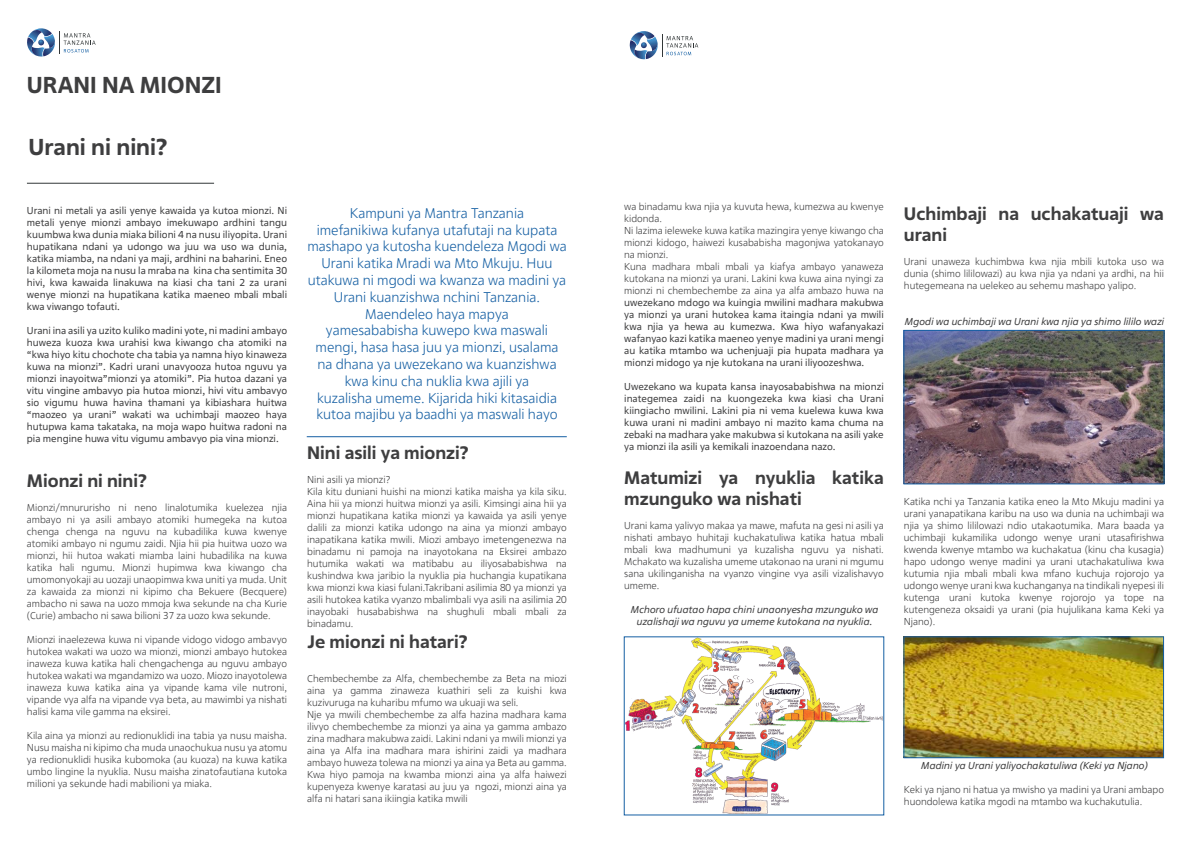
<style>
.page{position:relative;width:1191px;height:842px;background:#fff}
.page>*{position:absolute;margin:0;border:0;box-sizing:border-box;transform-origin:0 0}
.t1{font:700 23px "Rosatom";color:#3e3e3f}
.t2{font:700 18px/21.6px "Rosatom";color:#3e3e3f}
.t3{font:300 14px/16.8px "Rosatom";color:#155fa3;text-align:center}
.t4{font:300 10px/12px "Rosatom";color:#3e3e3f;text-align:justify}
.t5{font:10px/12px "Rosatom";color:#3e3e3f;text-align:justify}
.t6{font:italic 10px/12px "Rosatom";color:#3e3e3f;text-align:center}
</style>
<div class="page">
<svg style="left:27px;top:28px;width:69px;height:29px"></svg>
<hr style="left:307px;top:436px;width:260px;height:1px;background:#155fa3">
<hr style="left:27px;top:183px;width:187px;height:1px;background:#323738">
<img style="left:905px;top:332px;width:257px;height:150px">
<div style="left:903px;top:330px;width:261px;height:154px;border:1px solid #155fa3"></div>
<img style="left:626px;top:639px;width:256px;height:174px">
<img style="left:905px;top:639px;width:256px;height:117px">
<div style="left:903px;top:637px;width:260px;height:121px;border:1px solid #155fa3"></div>
<svg style="left:629px;top:31px;width:69px;height:29px"></svg>
<h1 class="t1" style="left:27px;top:70px;width:196px">URANI NA MIONZI</h1>
<h1 class="t1" style="left:29px;top:132px;width:140px">Urani ni nini?</h1>
<p class="t5" style="left:27px;top:204px;width:262px">Urani ni metali ya asili yenye kawaida ya kutoa mionzi. Ni metali yenye mionzi ambayo imekuwapo ardhini tangu kuumbwa kwa dunia miaka bilioni 4 na nusu iliyopita. Urani hupatikana ndani ya udongo wa juu wa uso wa dunia, katika miamba, na ndani ya maji, ardhini na baharini. Eneo la kilometa moja na nusu la mraba na kina cha sentimita 30 hivi, kwa kawaida linakuwa na kiasi cha tani 2 za urani wenye mionzi na hupatikana katika maeneo mbali mbali kwa viwango tofauti.</p>
<p class="t5" style="left:27px;top:324px;width:262px">Urani ina asili ya uzito kuliko madini yote, ni madini ambayo huweza kuoza kwa urahisi kwa kiwango cha atomiki na “kwa hiyo kitu chochote cha tabia ya namna hiyo kinaweza kuwa na mionzi”. Kadri urani unavyooza hutoa nguvu ya mionzi inayoitwa”mionzi ya atomiki”. Pia hutoa dazani ya vitu vingine ambavyo pia hutoa mionzi, hivi vitu ambavyo sio vigumu huwa havina thamani ya kibiashara huitwa “maozeo ya urani” wakati wa uchimbaji maozeo haya hutupwa kama takataka, na moja wapo huitwa radoni na pia mengine huwa vitu vigumu ambavyo pia vina mionzi.</p>
<h2 class="t2" style="left:27px;top:470px;width:122px">Mionzi ni nini?</h2>
<p class="t4" style="left:27px;top:502px;width:262px">Mionzi/mnururisho ni neno linalotumika kuelezea njia ambayo ni ya asili ambayo atomiki humegeka na kutoa chenga chenga na nguvu na kubadilika kuwa kwenye atomiki ambayo ni ngumu zaidi. Njia hii pia huitwa uozo wa mionzi, hii hutoa wakati miamba laini hubadilika na kuwa katika hali ngumu. Mionzi hupimwa kwa kiwango cha umomonyokaji au uozaji unaopimwa kwa uniti ya muda. Unit za kawaida za mionzi ni kipimo cha Bekuere (Becquere) ambacho ni sawa na uozo mmoja kwa sekunde na cha Kurie (Curie) ambacho ni sawa bilioni 37 za uozo kwa sekunde.</p>
<p class="t4" style="left:27px;top:634px;width:262px">Mionzi inaelezewa kuwa ni vipande vidogo vidogo ambavyo hutokea wakati wa uozo wa mionzi, mionzi ambayo hutokea inaweza kuwa katika hali chengachenga au nguvu ambayo hutokea wakati wa mgandamizo wa uozo. Miozo inayotolewa inaweza kuwa katika aina ya vipande kama vile nutroni, vipande vya alfa na vipande vya beta, au mawimbi ya nishati halisi kama vile gamma na eksirei.</p>
<p class="t4" style="left:27px;top:730px;width:262px">Kila aina ya mionzi au redionuklidi ina tabia ya nusu maisha.<br>Nusu maisha ni kipimo cha muda unaochukua nusu ya atomu ya redionuklidi husika kubomoka (au kuoza) na kuwa katika umbo lingine la nyuklia. Nusu maisha zinatofautiana kutoka milioni ya sekunde hadi mabilioni ya miaka.</p>
<p class="t3" style="left:307px;top:205px;width:261px">Kampuni ya Mantra Tanzania<br>imefanikiwa kufanya utafutaji na kupata mashapo ya kutosha kuendeleza Mgodi wa Urani katika Mradi wa Mto Mkuju. Huu utakuwa ni mgodi wa kwanza wa madini ya Urani kuanzishwa nchini Tanzania.<br>Maendeleo haya mapya<br>yamesababisha kuwepo kwa maswali mengi, hasa hasa juu ya mionzi, usalama na dhana ya uwezekano wa kuanzishwa kwa kinu cha nuklia kwa ajili ya<br>kuzalisha umeme. Kijarida hiki kitasaidia kutoa majibu ya baadhi ya maswali hayo</p>
<h2 class="t2" style="left:307px;top:441px;width:163px">Nini asili ya mionzi?</h2>
<p class="t4" style="left:307px;top:473px;width:261px;text-align:left">Nini asili ya mionzi?<br>Kila kitu duniani huishi na mionzi katika maisha ya kila siku.<br>Aina hii ya mionzi huitwa mionzi ya asili. Kimsingi aina hii ya mionzi hupatikana katika mionzi ya kawaida ya asili yenye dalili za mionzi katika udongo na aina ya mionzi ambayo inapatikana katika mwili. Miozi ambayo imetengenezwa na binadamu ni pamoja na inayotokana na Eksirei ambazo hutumika wakati wa matibabu au iliyosababishwa na kushindwa kwa jaribio la nyuklia pia huchangia kupatikana kwa mionzi kwa kiasi fulani.Takribani asilimia 80 ya mionzi ya asili hutokea katika vyanzo mbalimbali vya asili na asilimia 20 inayobaki husababishwa na shughuli mbali mbali za binadamu.</p>
<h2 class="t2" style="left:307px;top:631px;width:162px">Je mionzi ni hatari?</h2>
<p class="t4" style="left:307px;top:672px;width:261px;text-align:left">Chembechembe za Alfa, chembechembe za Beta na miozi aina ya gamma zinaweza kuathiri seli za kuishi kwa kuzivuruga na kuharibu mfumo wa ukuaji wa seli.<br>Nje ya mwili chembechembe za alfa hazina madhara kama ilivyo chembechembe za mionzi ya aina ya gamma ambazo zina madhara makubwa zaidi. Lakini ndani ya mwili mionzi ya aina ya Alfa ina madhara mara ishirini zaidi ya madhara ambayo huweza tolewa na mionzi ya aina ya Beta au gamma.<br>Kwa hiyo pamoja na kwamba mionzi aina ya alfa haiwezi kupenyeza kwenye karatasi au juu ya ngozi, mionzi aina ya alfa ni hatari sana ikiingia katika mwili</p>
<p class="t4" style="left:624px;top:201px;width:261px;text-align:left">wa binadamu kwa njia ya kuvuta hewa, kumezwa au kwenye kidonda.<br>Ni lazima ieleweke kuwa katika mazingira yenye kiwango cha mionzi kidogo, haiwezi kusababisha magonjwa yatokanayo na mionzi.<br>Kuna madhara mbali mbali ya kiafya ambayo yanaweza kutokana na mionzi ya urani. Lakini kwa kuwa aina nyingi za mionzi ni chembechembe za aina ya alfa ambazo huwa na</p>
<p class="t5" style="left:624px;top:296px;width:261px">uwezekano mdogo wa kuingia mwilini madhara makubwa ya mionzi ya urani hutokea kama itaingia ndani ya mwili kwa njia ya hewa au kumezwa. Kwa hiyo wafanyakazi wafanyao kazi katika maeneo yenye madini ya urani mengi au katika mtambo wa uchenjuaji pia hupata madhara ya mionzi midogo ya nje kutokana na urani iliyoozeshwa.</p>
<p class="t5" style="left:624px;top:380px;width:261px">Uwezekano wa kupata kansa inayosababishwa na mionzi inategemea zaidi na kuongezeka kwa kiasi cha Urani kiingiacho mwilini. Lakini pia ni vema kuelewa kuwa kwa kuwa urani ni madini ambayo ni mazito kama chuma na zebaki na madhara yake makubwa si kutokana na asili yake ya mionzi ila asili ya kemikali inazoendana nazo.</p>
<h2 class="t2" style="left:624px;top:466px;width:261px">Matumizi ya nyuklia katika mzunguko wa nishati</h2>
<p class="t4" style="left:624px;top:520px;width:261px">Urani kama yalivyo makaa ya mawe, mafuta na gesi ni asili ya nishati ambayo huhitaji kuchakatuliwa katika hatua mbali mbali kwa madhumuni ya kuzalisha nguvu ya nishati.<br>Mchakato wa kuzalisha umeme utakonao na urani ni mgumu sana ukilinganisha na vyanzo vingine vya asili vizalishavyo umeme.</p>
<p class="t6" style="left:630px;top:604px;width:249px">Mchoro ufuatao hapa chini unaonyesha mzunguko wa uzalishaji wa nguvu ya umeme kutokana na nyuklia.</p>
<h2 class="t2" style="left:904px;top:202px;width:262px">Uchimbaji na uchakatuaji wa urani</h2>
<p class="t4" style="left:904px;top:256px;width:262px">Urani unaweza kuchimbwa kwa njia mbili kutoka uso wa dunia (shimo lililowazi) au kwa njia ya ndani ya ardhi, na hii hutegemeana na uelekeo au sehemu mashapo yalipo.</p>
<p class="t6" style="left:904px;top:316px;width:261px">Mgodi wa uchimbaji wa Urani kwa njia ya shimo lililo wazi</p>
<p class="t4" style="left:904px;top:496px;width:262px">Katika nchi ya Tanzania katika eneo la Mto Mkuju madini ya urani yanapatikana karibu na uso wa dunia na uchimbaji wa njia ya shimo lililowazi ndio utakaotumika. Mara baada ya uchimbaji kukamilika udongo wenye urani utasafirishwa kwenda kwenye mtambo wa kuchakatua (kinu cha kusagia) hapo udongo wenye madini ya urani utachakatuliwa kwa kutumia njia mbali mbali kwa mfano kuchuja rojorojo ya udongo wenye urani kwa kuchanganya na tindikali nyepesi ili kutenga urani kutoka kwenye rojorojo ya tope na kutengeneza oksaidi ya urani (pia hujulikana kama Keki ya Njano).</p>
<p class="t6" style="left:920px;top:760px;width:228px">Madini ya Urani yaliyochakatuliwa (Keki ya Njano)</p>
<p class="t4" style="left:904px;top:784px;width:262px">Keki ya njano ni hatua ya mwisho ya madini ya Urani ambapo huondolewa katika mgodi na mtambo wa kuchakutulia.</p>
</div>
